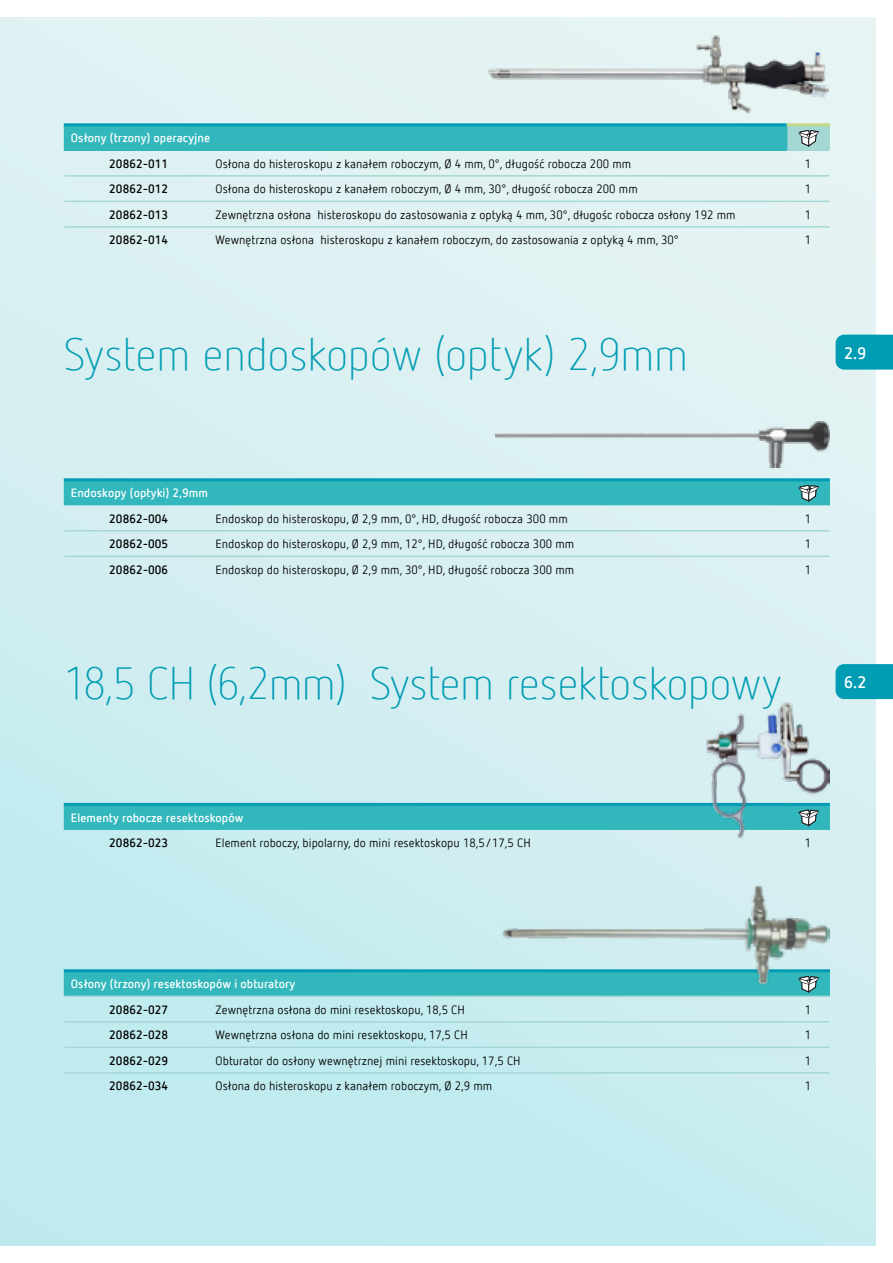
<style>
.page{position:relative;width:893px;height:1263px;background:#fff}
.page>*{position:absolute;margin:0;border:0;box-sizing:border-box;transform-origin:0 0}
.t1{font:300 45px "Netto Offc Pro";letter-spacing:-.015em;color:#009cb4}
.t2{font:700 16.5px "Netto Offc Pro";color:#fff}
.t3{font:12px "Netto Offc Pro";letter-spacing:.005em;color:#000}
.t4{font:700 12px "Netto Offc Pro";letter-spacing:.005em;color:#fff}
.t5{font:700 12px "Netto Offc Pro";letter-spacing:.005em;color:#000}
</style>
<div class="page">
<div style="left:0;top:17px;width:876px;height:1229px;background:linear-gradient(to bottom,#e6f3f3,#c0ebef)"></div>
<div style="left:65px;top:125px;width:722px;height:25px;background:#31b7bc"></div>
<div style="left:787px;top:125px;width:42px;height:25px;background:#a5d7d5"></div>
<hr style="left:828px;top:126px;width:2px;height:24px;background:#a5d7d5">
<hr style="left:787px;top:123px;width:43px;height:3px;background:#c5d984">
<hr style="left:65px;top:175px;width:38px;height:2px;background:#a5d7d5">
<hr style="left:103px;top:175px;width:106px;height:2px;background:#a5d7d5">
<hr style="left:209px;top:175px;width:578px;height:2px;background:#a5d7d5">
<hr style="left:787px;top:175px;width:42px;height:2px;background:#a5d7d5">
<hr style="left:65px;top:201px;width:38px;height:1px;background:#a5d7d5">
<hr style="left:103px;top:201px;width:106px;height:1px;background:#a5d7d5">
<hr style="left:209px;top:201px;width:578px;height:1px;background:#a5d7d5">
<hr style="left:787px;top:201px;width:42px;height:1px;background:#a5d7d5">
<hr style="left:65px;top:226px;width:38px;height:2px;background:#a5d7d5">
<hr style="left:103px;top:226px;width:106px;height:2px;background:#a5d7d5">
<hr style="left:209px;top:226px;width:578px;height:2px;background:#a5d7d5">
<hr style="left:787px;top:226px;width:42px;height:2px;background:#a5d7d5">
<svg style="left:64px;top:126px;width:1px;height:24px"></svg>
<hr style="left:64px;top:123px;width:39px;height:3px;background:#009cb4">
<hr style="left:103px;top:123px;width:106px;height:3px;background:#009cb4">
<hr style="left:209px;top:123px;width:578px;height:3px;background:#009cb4">
<svg style="left:799px;top:130px;width:20px;height:16px"></svg>
<hr style="left:65px;top:530px;width:38px;height:2px;background:#a5d7d5">
<hr style="left:103px;top:530px;width:106px;height:2px;background:#a5d7d5">
<hr style="left:209px;top:530px;width:578px;height:2px;background:#a5d7d5">
<hr style="left:787px;top:530px;width:42px;height:2px;background:#a5d7d5">
<hr style="left:65px;top:556px;width:38px;height:1px;background:#a5d7d5">
<hr style="left:103px;top:556px;width:106px;height:1px;background:#a5d7d5">
<hr style="left:209px;top:556px;width:578px;height:1px;background:#a5d7d5">
<hr style="left:787px;top:556px;width:42px;height:1px;background:#a5d7d5">
<hr style="left:828px;top:481px;width:2px;height:24px;background:#31b7bc">
<hr style="left:64px;top:478px;width:39px;height:3px;background:#009cb4">
<hr style="left:103px;top:478px;width:106px;height:3px;background:#009cb4">
<hr style="left:209px;top:478px;width:578px;height:3px;background:#009cb4">
<hr style="left:787px;top:478px;width:43px;height:3px;background:#009cb4">
<div style="left:64px;top:481px;width:765px;height:24px;background:#31b7bc"></div>
<div style="left:836px;top:335px;width:57px;height:35px;background:#009cb4"></div>
<div style="left:836px;top:664px;width:57px;height:35px;background:#009cb4"></div>
<hr style="left:828px;top:806px;width:2px;height:24px;background:#31b7bc">
<hr style="left:64px;top:803px;width:39px;height:3px;background:#009cb4">
<hr style="left:103px;top:803px;width:106px;height:3px;background:#009cb4">
<hr style="left:209px;top:803px;width:578px;height:3px;background:#009cb4">
<hr style="left:787px;top:803px;width:43px;height:3px;background:#009cb4">
<svg style="left:64px;top:804px;width:642px;height:26px;background:#2db5bb"></svg>
<hr style="left:64px;top:995px;width:39px;height:2px;background:#a5d7d5">
<hr style="left:103px;top:995px;width:106px;height:2px;background:#a5d7d5">
<hr style="left:209px;top:995px;width:578px;height:2px;background:#a5d7d5">
<hr style="left:787px;top:995px;width:43px;height:2px;background:#a5d7d5">
<hr style="left:65px;top:1021px;width:38px;height:1px;background:#a5d7d5">
<hr style="left:103px;top:1021px;width:106px;height:1px;background:#a5d7d5">
<hr style="left:209px;top:1021px;width:578px;height:1px;background:#a5d7d5">
<hr style="left:787px;top:1021px;width:42px;height:1px;background:#a5d7d5">
<hr style="left:65px;top:1046px;width:38px;height:2px;background:#a5d7d5">
<hr style="left:103px;top:1046px;width:106px;height:2px;background:#a5d7d5">
<hr style="left:209px;top:1046px;width:578px;height:2px;background:#a5d7d5">
<hr style="left:787px;top:1046px;width:42px;height:2px;background:#a5d7d5">
<hr style="left:65px;top:1072px;width:38px;height:1px;background:#a5d7d5">
<hr style="left:103px;top:1072px;width:106px;height:1px;background:#a5d7d5">
<hr style="left:209px;top:1072px;width:578px;height:1px;background:#a5d7d5">
<hr style="left:787px;top:1072px;width:42px;height:1px;background:#a5d7d5">
<hr style="left:828px;top:972px;width:2px;height:23px;background:#31b7bc">
<hr style="left:64px;top:969px;width:39px;height:3px;background:#009cb4">
<hr style="left:103px;top:969px;width:106px;height:3px;background:#009cb4">
<hr style="left:209px;top:969px;width:578px;height:3px;background:#009cb4">
<hr style="left:787px;top:969px;width:43px;height:3px;background:#009cb4">
<svg style="left:64px;top:972px;width:765px;height:24px;background:#33b7bc"></svg>
<img style="left:496px;top:886px;width:333px;height:101px">
<img style="left:706px;top:702px;width:123px;height:136px">
<img style="left:496px;top:422px;width:333px;height:46px">
<img style="left:487px;top:35px;width:342px;height:83px">
<p class="t4" style="left:71px;top:130px;width:141px">Osłony (trzony) operacyjne</p>
<p class="t5" style="left:109px;top:155px;width:60px">20862-011</p>
<p class="t3" style="left:216px;top:156px;width:417px">Osłona do histeroskopu z kanałem roboczym, Ø 4 mm, 0°, długość robocza 200 mm</p>
<p class="t3" style="left:805px;top:156px;width:8px">1</p>
<p class="t5" style="left:109px;top:181px;width:60px">20862-012</p>
<p class="t3" style="left:216px;top:181px;width:424px">Osłona do histeroskopu z kanałem roboczym, Ø 4 mm, 30°, długość robocza 200 mm</p>
<p class="t3" style="left:805px;top:181px;width:8px">1</p>
<p class="t5" style="left:109px;top:207px;width:60px">20862-013</p>
<p class="t3" style="left:216px;top:207px;width:521px">Zewnętrzna osłona histeroskopu do zastosowania z optyką 4 mm, 30°, długośc robocza osłony 192 mm</p>
<p class="t3" style="left:805px;top:207px;width:8px">1</p>
<p class="t5" style="left:109px;top:232px;width:60px">20862-014</p>
<p class="t3" style="left:216px;top:232px;width:465px">Wewnętrzna osłona histeroskopu z kanałem roboczym, do zastosowania z optyką 4 mm, 30°</p>
<p class="t3" style="left:805px;top:232px;width:8px">1</p>
<h1 class="t1" style="left:64px;top:326px;width:626px">System endoskopów (optyk) 2,9mm</h1>
<h2 class="t2" style="left:844px;top:342px;width:24px">2.9</h2>
<p class="t4" style="left:71px;top:485px;width:139px">Endoskopy (optyki) 2,9mm</p>
<p class="t5" style="left:109px;top:510px;width:60px">20862-004</p>
<p class="t3" style="left:216px;top:511px;width:354px">Endoskop do histeroskopu, Ø 2,9 mm, 0°, HD, długość robocza 300 mm</p>
<p class="t3" style="left:805px;top:511px;width:8px">1</p>
<p class="t5" style="left:109px;top:536px;width:60px">20862-005</p>
<p class="t3" style="left:216px;top:536px;width:360px">Endoskop do histeroskopu, Ø 2,9 mm, 12°, HD, długość robocza 300 mm</p>
<p class="t3" style="left:805px;top:536px;width:8px">1</p>
<p class="t5" style="left:109px;top:561px;width:60px">20862-006</p>
<p class="t3" style="left:216px;top:562px;width:360px">Endoskop do histeroskopu, Ø 2,9 mm, 30°, HD, długość robocza 300 mm</p>
<p class="t3" style="left:805px;top:562px;width:8px">1</p>
<h1 class="t1" style="left:64px;top:655px;width:719px">18,5 CH (6,2mm) System resektoskopowy</h1>
<h2 class="t2" style="left:844px;top:671px;width:24px">6.2</h2>
<p class="t4" style="left:71px;top:809px;width:174px">Elementy robocze resektoskopów</p>
<p class="t5" style="left:109px;top:835px;width:60px">20862-023</p>
<p class="t3" style="left:216px;top:835px;width:317px">Element roboczy, bipolarny, do mini resektoskopu 18,5/17,5 CH</p>
<p class="t3" style="left:805px;top:835px;width:8px">1</p>
<p class="t4" style="left:71px;top:976px;width:226px">Osłony (trzony) resektoskopów i obturatory</p>
<p class="t5" style="left:109px;top:1001px;width:60px">20862-027</p>
<p class="t3" style="left:216px;top:1002px;width:251px">Zewnętrzna osłona do mini resektoskopu, 18,5 CH</p>
<p class="t3" style="left:805px;top:1002px;width:8px">1</p>
<p class="t5" style="left:109px;top:1027px;width:60px">20862-028</p>
<p class="t3" style="left:216px;top:1027px;width:254px">Wewnętrzna osłona do mini resektoskopu, 17,5 CH</p>
<p class="t3" style="left:805px;top:1027px;width:8px">1</p>
<p class="t5" style="left:109px;top:1052px;width:60px">20862-029</p>
<p class="t3" style="left:216px;top:1053px;width:307px">Obturator do osłony wewnętrznej mini resektoskopu, 17,5 CH</p>
<p class="t3" style="left:805px;top:1053px;width:8px">1</p>
<p class="t5" style="left:109px;top:1078px;width:60px">20862-034</p>
<p class="t3" style="left:216px;top:1078px;width:278px">Osłona do histeroskopu z kanałem roboczym, Ø 2,9 mm</p>
<p class="t3" style="left:805px;top:1078px;width:8px">1</p>
</div>
